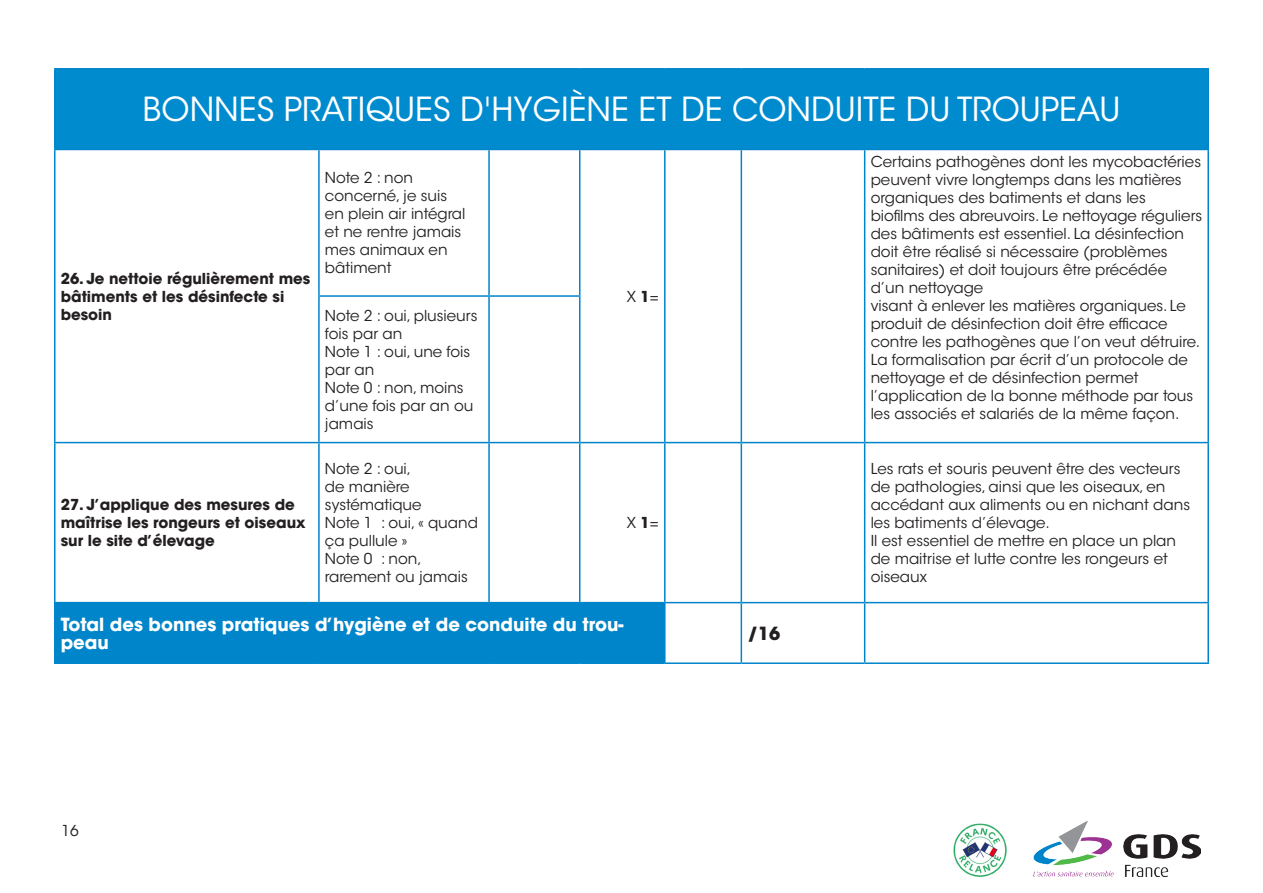
<style>
.page{position:relative;width:1263px;height:893px;background:#fff}
.page>*{position:absolute;margin:0;border:0;box-sizing:border-box;transform-origin:0 0}
.t1{font:33px "ITC Avant Garde Std";color:#fff}
.t2{font:700 18px/18px "ITC Avant Garde Std";color:#fff}
.t3{font:700 18px "ITC Avant Garde Std";color:#231f20}
.t4{font:15px/18px "ITC Avant Garde Std";color:#231f20}
.t5{font:700 15px/18px "ITC Avant Garde Std";color:#231f20}
.s1{font-weight:700}
</style>
<div class="page">
<img style="left:1033px;top:821px;width:167px;height:55px">
<img style="left:953px;top:823px;width:54px;height:54px">
<div style="left:55px;top:69px;width:1153px;height:80px;background:#008bcf"></div>
<div style="left:55px;top:603px;width:610px;height:60px;background:#0084ca"></div>
<hr style="left:54px;top:68px;width:265px;height:2px;background:#0084ca">
<hr style="left:54px;top:70px;width:2px;height:79px;background:#0084ca">
<hr style="left:319px;top:68px;width:170px;height:2px;background:#0084ca">
<hr style="left:489px;top:68px;width:91px;height:2px;background:#0084ca">
<hr style="left:580px;top:68px;width:85px;height:2px;background:#0084ca">
<hr style="left:665px;top:68px;width:76px;height:2px;background:#0084ca">
<hr style="left:741px;top:68px;width:124px;height:2px;background:#0084ca">
<hr style="left:865px;top:68px;width:344px;height:2px;background:#0084ca">
<hr style="left:1207px;top:70px;width:2px;height:79px;background:#0084ca">
<hr style="left:54px;top:149px;width:265px;height:1px;background:#0084ca">
<hr style="left:54px;top:150px;width:2px;height:146px;background:#0084ca">
<hr style="left:319px;top:149px;width:170px;height:1px;background:#0084ca">
<hr style="left:318px;top:150px;width:2px;height:145px;background:#0084ca">
<hr style="left:489px;top:149px;width:91px;height:1px;background:#0084ca">
<hr style="left:488px;top:150px;width:2px;height:145px;background:#0084ca">
<hr style="left:580px;top:149px;width:85px;height:1px;background:#0084ca">
<hr style="left:579px;top:150px;width:1px;height:145px;background:#0084ca">
<hr style="left:665px;top:149px;width:76px;height:1px;background:#0084ca">
<hr style="left:664px;top:150px;width:1px;height:146px;background:#0084ca">
<hr style="left:741px;top:149px;width:124px;height:1px;background:#0084ca">
<hr style="left:741px;top:150px;width:1px;height:146px;background:#0084ca">
<hr style="left:865px;top:149px;width:344px;height:1px;background:#0084ca">
<hr style="left:864px;top:150px;width:1px;height:146px;background:#0084ca">
<hr style="left:1207px;top:150px;width:2px;height:146px;background:#0084ca">
<hr style="left:54px;top:296px;width:2px;height:146px;background:#0084ca">
<hr style="left:318px;top:295px;width:171px;height:2px;background:#0084ca">
<hr style="left:318px;top:297px;width:2px;height:145px;background:#0084ca">
<hr style="left:489px;top:295px;width:91px;height:2px;background:#0084ca">
<hr style="left:488px;top:297px;width:2px;height:145px;background:#0084ca">
<hr style="left:579px;top:297px;width:1px;height:145px;background:#0084ca">
<hr style="left:664px;top:296px;width:1px;height:146px;background:#0084ca">
<hr style="left:741px;top:296px;width:1px;height:146px;background:#0084ca">
<hr style="left:864px;top:296px;width:1px;height:146px;background:#0084ca">
<hr style="left:1207px;top:296px;width:2px;height:146px;background:#0084ca">
<hr style="left:54px;top:442px;width:265px;height:1px;background:#0084ca">
<hr style="left:54px;top:443px;width:2px;height:159px;background:#0084ca">
<hr style="left:319px;top:442px;width:170px;height:1px;background:#0084ca">
<hr style="left:318px;top:443px;width:2px;height:159px;background:#0084ca">
<hr style="left:489px;top:442px;width:91px;height:1px;background:#0084ca">
<hr style="left:488px;top:443px;width:2px;height:159px;background:#0084ca">
<hr style="left:580px;top:442px;width:85px;height:1px;background:#0084ca">
<hr style="left:579px;top:443px;width:1px;height:159px;background:#0084ca">
<hr style="left:665px;top:442px;width:76px;height:1px;background:#0084ca">
<hr style="left:664px;top:443px;width:1px;height:159px;background:#0084ca">
<hr style="left:741px;top:442px;width:124px;height:1px;background:#0084ca">
<hr style="left:741px;top:443px;width:1px;height:159px;background:#0084ca">
<hr style="left:865px;top:442px;width:344px;height:1px;background:#0084ca">
<hr style="left:864px;top:443px;width:1px;height:159px;background:#0084ca">
<hr style="left:1207px;top:443px;width:2px;height:159px;background:#0084ca">
<hr style="left:54px;top:602px;width:265px;height:1px;background:#0084ca">
<hr style="left:54px;top:603px;width:2px;height:59px;background:#0084ca">
<hr style="left:319px;top:602px;width:170px;height:1px;background:#0084ca">
<hr style="left:489px;top:602px;width:91px;height:1px;background:#0084ca">
<hr style="left:580px;top:602px;width:85px;height:1px;background:#0084ca">
<hr style="left:665px;top:602px;width:76px;height:1px;background:#0084ca">
<hr style="left:741px;top:602px;width:124px;height:1px;background:#0084ca">
<hr style="left:741px;top:603px;width:1px;height:59px;background:#0084ca">
<hr style="left:865px;top:602px;width:344px;height:1px;background:#0084ca">
<hr style="left:864px;top:603px;width:1px;height:59px;background:#0084ca">
<hr style="left:1207px;top:603px;width:2px;height:59px;background:#0084ca">
<hr style="left:54px;top:662px;width:265px;height:2px;background:#0084ca">
<hr style="left:319px;top:662px;width:170px;height:2px;background:#0084ca">
<hr style="left:489px;top:662px;width:91px;height:2px;background:#0084ca">
<hr style="left:580px;top:662px;width:85px;height:2px;background:#0084ca">
<hr style="left:665px;top:662px;width:76px;height:2px;background:#0084ca">
<hr style="left:741px;top:662px;width:124px;height:2px;background:#0084ca">
<hr style="left:865px;top:662px;width:344px;height:2px;background:#0084ca">
<p class="t1" style="left:143px;top:89px;width:979px">BONNES PRATIQUES D'HYGIÈNE ET DE CONDUITE DU TROUPEAU</p>
<p class="t5" style="left:61px;top:269px;width:251px">26. Je nettoie régulièrement mes bâtiments et les désinfecte si besoin</p>
<p class="t5" style="left:61px;top:496px;width:246px">27. J’applique des mesures de maîtrise les rongeurs et oiseaux sur le site d’élevage</p>
<p class="t4" style="left:325px;top:169px;width:142px">Note 2 : non concerné, je suis en plein air intégral et ne rentre jamais mes animaux en bâtiment</p>
<p class="t4" style="left:325px;top:307px;width:154px">Note 2 : oui, plusieurs fois par an</p>
<p class="t4" style="left:325px;top:343px;width:147px">Note 1 : oui, une fois par an</p>
<p class="t4" style="left:325px;top:379px;width:150px">Note 0 : non, moins d’une fois par an ou jamais</p>
<p class="t4" style="left:325px;top:460px;width:98px">Note 2 : oui, de manière systématique</p>
<p class="t4" style="left:325px;top:514px;width:154px">Note 1 : oui, « quand ça pullule »</p>
<p class="t4" style="left:325px;top:550px;width:144px">Note 0 : non, rarement ou jamais</p>
<p class="t4" style="left:627px;top:287px;width:33px">X <span class="s1">1</span>=</p>
<p class="t4" style="left:627px;top:514px;width:33px">X <span class="s1">1</span>=</p>
<p class="t2" style="left:61px;top:615px;width:564px">Total des bonnes pratiques d’hygiène et de conduite du trou&shy;peau</p>
<p class="t3" style="left:747px;top:621px;width:34px">/16</p>
<p class="t4" style="left:62px;top:822px;width:19px">16</p>
<p class="t4" style="left:871px;top:152px;width:333px">Certains pathogènes dont les mycobactéries peuvent vivre longtemps dans les matières organiques des batiments et dans les biofilms des abreuvoirs. Le nettoyage réguliers des bâtiments est essentiel. La désinfection doit être réalisé si nécessaire (problèmes sanitaires) et doit toujours être précédée d’un nettoyage</p>
<p class="t4" style="left:871px;top:296px;width:331px">visant à enlever les matières organiques. Le produit de désinfection doit être efficace contre les pathogènes que l’on veut détruire.</p>
<p class="t4" style="left:871px;top:350px;width:319px">La formalisation par écrit d’un protocole de nettoyage et de désinfection permet</p>
<p class="t4" style="left:871px;top:386px;width:324px">l’application de la bonne méthode par tous les associés et salariés de la même façon.</p>
<p class="t4" style="left:871px;top:460px;width:321px">Les rats et souris peuvent être des vecteurs de pathologies, ainsi que les oiseaux, en accédant aux aliments ou en nichant dans les batiments d’élevage.</p>
<p class="t4" style="left:871px;top:532px;width:307px">Il est essentiel de mettre en place un plan de maitrise et lutte contre les rongeurs et oiseaux</p>
</div>
